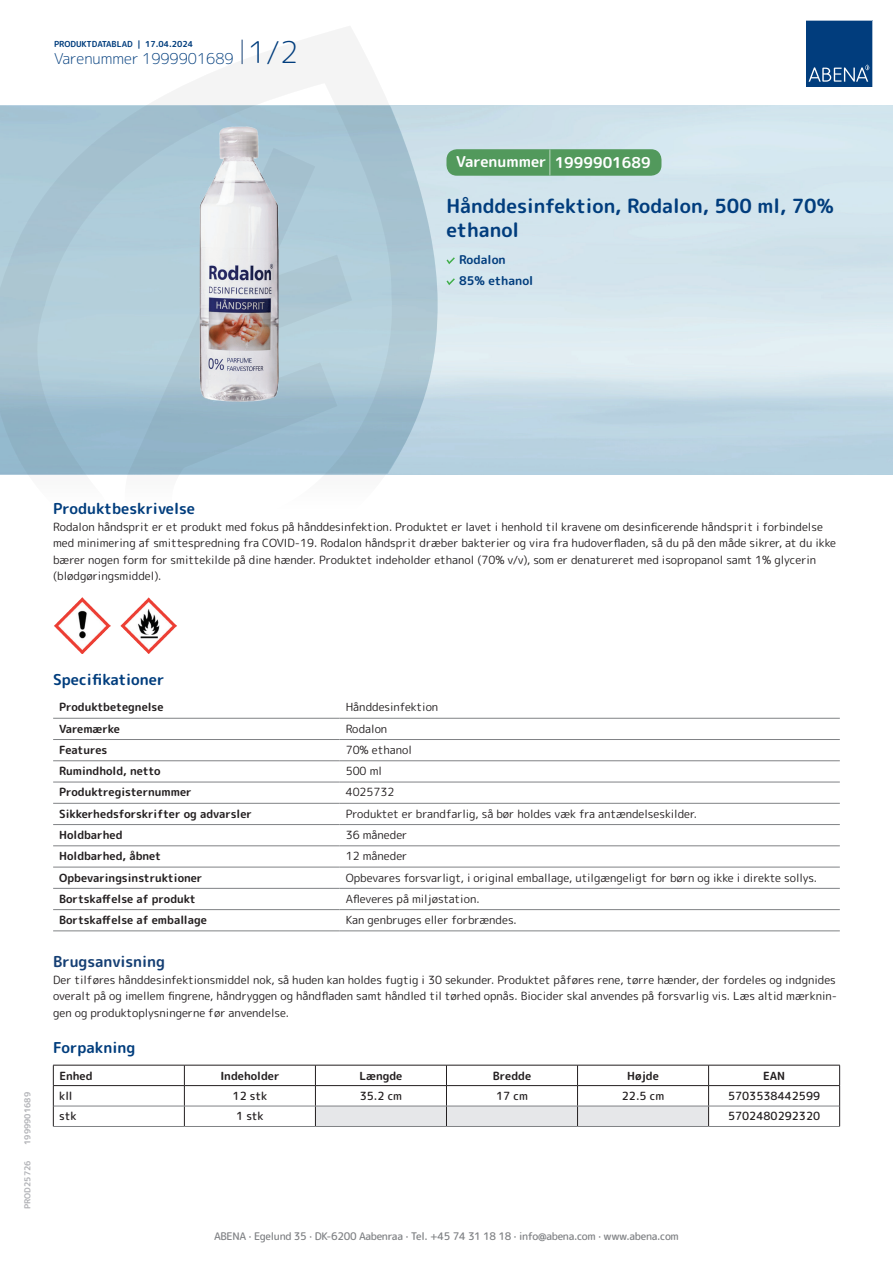
<style>
.page{position:relative;width:893px;height:1263px;background:#fff}
.page>*{position:absolute;margin:0;border:0;box-sizing:border-box;transform-origin:0 0}
.t1{font:700 19.5px/24px "Rounded Mplus 1 c";color:#013d7d}
.t2{font:700 15px "Rounded Mplus 1 c";color:#013d7d}
.t3{font:300 15px "Rounded Mplus 1 c";color:#013d7d}
.t4{font:700 15px "Rounded Mplus 1 c";color:#fff}
.t5{font:700 15px "Rounded Mplus 1 c";color:#153f74}
.t6{font:700 12px/21px "Rounded Mplus 1 c";color:#013d7d}
.t7{font:11.25px/16.5px "Rounded Mplus 1 c";color:#231f20}
.t8{font:700 11.25px "Rounded Mplus 1 c";color:#231f20}
.t9{font:500 11.25px "Rounded Mplus 1 c";color:#231f20}
.t10{font:500 10.5px "Rounded Mplus 1 c";letter-spacing:-.03em;color:#808285}
.t11{font:700 8.25px "Rounded Mplus 1 c";color:#013d7d}
.t12{font:700 8.25px "Rounded Mplus 1 c";color:#b2b3b7}
.s1{font-size:30px}
.s2{font-size:25.5px}
</style>
<div class="page">
<svg style="left:0;top:26px;width:439px;height:572px"></svg>
<svg style="left:0;top:106px;width:438px;height:368px;background:#a8c5d4"></svg>
<svg style="left:242px;top:40px;width:1px;height:24px"></svg>
<svg style="left:806px;top:20px;width:67px;height:67px;background:#144b86"></svg>
<img style="left:200px;top:127px;width:78px;height:275px">
<img style="left:54px;top:598px;width:57px;height:55px">
<img style="left:120px;top:598px;width:57px;height:55px">
<hr style="left:53px;top:718px;width:287px;height:1px;background:#808285">
<hr style="left:340px;top:718px;width:500px;height:1px;background:#808285">
<hr style="left:53px;top:739px;width:287px;height:1px;background:#808285">
<hr style="left:340px;top:739px;width:500px;height:1px;background:#808285">
<hr style="left:53px;top:760px;width:287px;height:1px;background:#808285">
<hr style="left:340px;top:760px;width:500px;height:1px;background:#808285">
<hr style="left:53px;top:782px;width:287px;height:1px;background:#808285">
<hr style="left:340px;top:782px;width:500px;height:1px;background:#808285">
<hr style="left:53px;top:803px;width:287px;height:1px;background:#808285">
<hr style="left:340px;top:803px;width:500px;height:1px;background:#808285">
<hr style="left:53px;top:824px;width:287px;height:1px;background:#808285">
<hr style="left:340px;top:824px;width:500px;height:1px;background:#808285">
<hr style="left:53px;top:845px;width:287px;height:1px;background:#808285">
<hr style="left:340px;top:845px;width:500px;height:1px;background:#808285">
<hr style="left:53px;top:867px;width:287px;height:1px;background:#808285">
<hr style="left:340px;top:867px;width:500px;height:1px;background:#808285">
<hr style="left:53px;top:888px;width:287px;height:1px;background:#808285">
<hr style="left:340px;top:888px;width:500px;height:1px;background:#808285">
<hr style="left:53px;top:909px;width:287px;height:1px;background:#808285">
<hr style="left:340px;top:909px;width:500px;height:1px;background:#808285">
<hr style="left:53px;top:931px;width:287px;height:1px;background:#808285">
<hr style="left:340px;top:931px;width:500px;height:1px;background:#808285">
<hr style="left:53px;top:1065px;width:131px;height:1px;background:#231f20">
<hr style="left:184px;top:1065px;width:131px;height:1px;background:#231f20">
<hr style="left:709px;top:1065px;width:131px;height:1px;background:#231f20">
<hr style="left:53px;top:1085px;width:131px;height:1px;background:#231f20">
<hr style="left:184px;top:1085px;width:131px;height:1px;background:#231f20">
<hr style="left:709px;top:1085px;width:131px;height:1px;background:#231f20">
<svg style="left:53px;top:1065px;width:1px;height:61px"></svg>
<svg style="left:184px;top:1065px;width:1px;height:61px"></svg>
<svg style="left:315px;top:1065px;width:394px;height:61px"></svg>
<svg style="left:839px;top:1065px;width:1px;height:61px"></svg>
<hr style="left:54px;top:1106px;width:130px;height:1px;background:#808285">
<hr style="left:184px;top:1106px;width:131px;height:1px;background:#808285">
<hr style="left:315px;top:1106px;width:131px;height:1px;background:#808285">
<hr style="left:446px;top:1106px;width:131px;height:1px;background:#808285">
<hr style="left:577px;top:1106px;width:132px;height:1px;background:#808285">
<hr style="left:709px;top:1106px;width:130px;height:1px;background:#808285">
<hr style="left:53px;top:1126px;width:131px;height:1px;background:#808285">
<hr style="left:184px;top:1126px;width:131px;height:1px;background:#808285">
<hr style="left:315px;top:1126px;width:131px;height:1px;background:#808285">
<hr style="left:446px;top:1126px;width:131px;height:1px;background:#808285">
<hr style="left:577px;top:1126px;width:132px;height:1px;background:#808285">
<hr style="left:709px;top:1126px;width:131px;height:1px;background:#808285">
<svg style="left:446px;top:257px;width:9px;height:7px"></svg>
<svg style="left:446px;top:278px;width:9px;height:7px"></svg>
<div style="left:446px;top:149px;width:215px;height:27px;background:#52995c;border-radius:10px"></div>
<p class="t11" style="left:54px;top:38px;width:141px">PRODUKTDATABLAD | 17.04.2024</p>
<h2 class="t3" style="left:54px;top:48px;width:246px">Varenummer 1999901689 <span class="s1">1/2</span></h2>
<h2 class="t4" style="left:456px;top:152px;width:196px">Varenummer <span class="s2">|</span> 1999901689</h2>
<h1 class="t1" style="left:446px;top:194px;width:389px">Hånddesinfektion, Rodalon, 500 ml, 70% ethanol</h1>
<p class="t6" style="left:459px;top:249px;width:76px">Rodalon<br>85% ethanol</p>
<h2 class="t2" style="left:53px;top:498px;width:143px">Produktbeskrivelse</h2>
<p class="t7" style="left:53px;top:518px;width:784px">Rodalon håndsprit er et produkt med fokus på hånddesinfektion. Produktet er lavet i henhold til kravene om desinficerende håndsprit i forbindelse med minimering af smittespredning fra COVID-19. Rodalon håndsprit dræber bakterier og vira fra hudoverfladen, så du på den måde sikrer, at du ikke bærer nogen form for smittekilde på dine hænder. Produktet indeholder ethanol (70% v/v), som er denatureret med isopropanol samt 1% glycerin (blødgøringsmiddel).</p>
<p class="t12" style="left:22px;top:1145px;width:54px;rotate:-90deg">1999901689</p>
<p class="t12" style="left:22px;top:1209px;width:50px;rotate:-90deg">PROD25726</p>
<h2 class="t2" style="left:53px;top:668px;width:113px">Specifikationer</h2>
<p class="t8" style="left:59px;top:699px;width:106px">Produktbetegnelse</p>
<p class="t7" style="left:346px;top:699px;width:94px">Hånddesinfektion</p>
<p class="t8" style="left:59px;top:721px;width:62px">Varemærke</p>
<p class="t7" style="left:346px;top:720px;width:43px">Rodalon</p>
<p class="t8" style="left:59px;top:742px;width:50px">Features</p>
<p class="t7" style="left:346px;top:741px;width:68px">70% ethanol</p>
<p class="t8" style="left:59px;top:763px;width:103px">Rumindhold, netto</p>
<p class="t7" style="left:346px;top:763px;width:38px">500 ml</p>
<p class="t8" style="left:59px;top:784px;width:134px">Produktregisternummer</p>
<p class="t7" style="left:346px;top:784px;width:50px">4025732</p>
<p class="t8" style="left:59px;top:806px;width:194px">Sikkerhedsforskrifter og advarsler</p>
<p class="t7" style="left:346px;top:805px;width:353px">Produktet er brandfarlig, så bør holdes væk fra antændelseskilder.</p>
<p class="t8" style="left:59px;top:827px;width:65px">Holdbarhed</p>
<p class="t7" style="left:346px;top:827px;width:63px">36 måneder</p>
<p class="t8" style="left:59px;top:848px;width:104px">Holdbarhed, åbnet</p>
<p class="t7" style="left:346px;top:848px;width:63px">12 måneder</p>
<p class="t8" style="left:59px;top:869px;width:145px">Opbevaringsinstruktioner</p>
<p class="t7" style="left:346px;top:869px;width:473px">Opbevares forsvarligt, i original emballage, utilgængeligt for børn og ikke i direkte sollys.</p>
<p class="t8" style="left:59px;top:891px;width:138px">Bortskaffelse af produkt</p>
<p class="t7" style="left:346px;top:890px;width:135px">Afleveres på miljøstation.</p>
<p class="t8" style="left:59px;top:912px;width:149px">Bortskaffelse af emballage</p>
<p class="t7" style="left:346px;top:912px;width:173px">Kan genbruges eller forbrændes.</p>
<h2 class="t5" style="left:53px;top:951px;width:113px">Brugsanvisning</h2>
<p class="t7" style="left:53px;top:971px;width:785px;text-align:justify">Der tilføres hånddesinfektionsmiddel nok, så huden kan holdes fugtig i 30 sekunder. Produktet påføres rene, tørre hænder, der fordeles og indgnides overalt på og imellem fingrene, håndryggen og håndfladen samt håndled til tørhed opnås. Biocider skal anvendes på forsvarlig vis. Læs altid mærknin&shy;gen og produktoplysningerne før anvendelse.</p>
<h2 class="t2" style="left:53px;top:1036px;width:84px">Forpakning</h2>
<p class="t8" style="left:59px;top:1067px;width:35px">Enhed</p>
<p class="t8" style="left:220px;top:1067px;width:61px">Indeholder</p>
<p class="t8" style="left:359px;top:1067px;width:44px">Længde</p>
<p class="t8" style="left:493px;top:1067px;width:40px">Bredde</p>
<p class="t8" style="left:627px;top:1067px;width:33px">Højde</p>
<p class="t8" style="left:763px;top:1067px;width:24px">EAN</p>
<p class="t9" style="left:59px;top:1088px;width:15px">kll</p>
<p class="t9" style="left:233px;top:1088px;width:36px">12 stk</p>
<p class="t9" style="left:360px;top:1088px;width:44px">35.2 cm</p>
<p class="t9" style="left:496px;top:1088px;width:33px">17 cm</p>
<p class="t9" style="left:622px;top:1088px;width:44px">22.5 cm</p>
<p class="t9" style="left:728px;top:1088px;width:94px">5703538442599</p>
<p class="t9" style="left:59px;top:1108px;width:19px">stk</p>
<p class="t9" style="left:236px;top:1108px;width:29px">1 stk</p>
<p class="t9" style="left:728px;top:1108px;width:94px">5702480292320</p>
<p class="t10" style="left:214px;top:1229px;width:466px">ABENA · Egelund 35 · DK-6200 Aabenraa · Tel. +45 74 31 18 18 · info@abena.com · www.abena.com</p>
</div>
